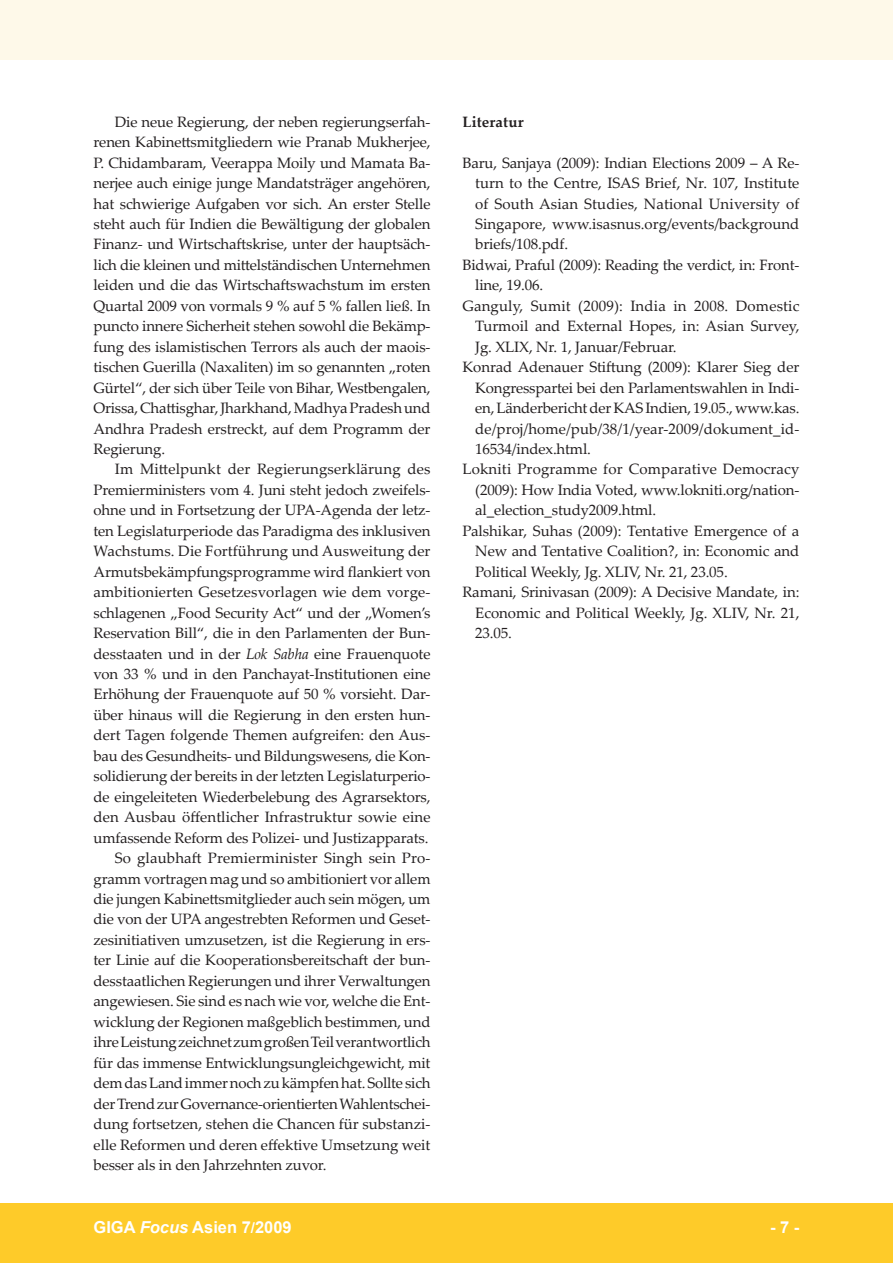
<style>
.page{position:relative;width:893px;height:1263px;background:#fff}
.page>*{position:absolute;margin:0;border:0;box-sizing:border-box;transform-origin:0 0}
.t1{font:700 16.5px "Arial";color:#fff}
.foc__text_fliesstext{font:15px/20.4px "Palatino Linotype";letter-spacing:-.01em;color:#231f20;text-align:justify}
.foc__text_literatur{font:15px/20.4px "Palatino Linotype";letter-spacing:-.01em;color:#231f20;text-align:justify}
.foc__text_ueberschri{font:700 15px "Palatino Linotype";letter-spacing:.01em;color:#231f20}
.s1{font-style:italic}
.s2{font-size:15px}
</style>
<div class="page">
<div style="left:0;top:1203px;width:893px;height:60px;background:#fecb29"></div>
<div style="left:0;top:0;width:893px;height:60px;background:#fef9e9"></div>
<p class="foc__text_fliesstext" style="left:94px;top:111px;width:339px;text-indent:21px">Die neue Regierung, der neben regierungserfah&shy;renen Kabinettsmitgliedern wie Pranab Mukherjee, P. Chidambaram, Veerappa Moily und Mamata Ba&shy;ner-jee auch einige junge Mandatsträger angehören, hat schwierige Aufgaben vor sich. An erster Stelle steht auch für Indien die Bewältigung der globalen Finanz- und Wirtschaftskrise, unter der hauptsäch&shy;lich die kleinen und mittelständischen Unternehmen leiden und die das Wirtschaftswachstum im ersten Quartal 2009 von vormals 9 % auf 5 % fallen ließ. In puncto innere Sicherheit stehen sowohl die Bekämp&shy;fung des islamistischen Terrors als auch der maois&shy;tischen Guerilla (Naxaliten) im so genannten „roten Gürtel“, der sich über Teile von Bihar, Westbengalen, Orissa, Chattisghar, Jharkhand, Madhya Pradesh und Andhra Pradesh erstreckt, auf dem Programm der Regierung.</p>
<p class="foc__text_fliesstext" style="left:94px;top:459px;width:339px;text-indent:21px">Im Mittelpunkt der Regierungserklärung des Premierministers vom 4. Juni steht jedoch zweifels&shy;ohne und in Fortsetzung der UPA-Agenda der letz&shy;ten Legislaturperiode das Paradigma des inklusiven Wachstums. Die Fortführung und Ausweitung der Armutsbekämpfungsprogramme wird flankiert von ambitionierten Gesetzesvorlagen wie dem vorge&shy;schlagenen „Food Security Act“ und der „Women’s Reservation Bill“, die in den Parlamenten der Bun&shy;desstaaten und in der <span class="s1">Lok Sabha</span> eine Frauenquote von 33 % und in den Panchayat-Institutionen eine Erhöhung der Frauenquote auf 50 % vorsieht. Dar&shy;über hinaus will die Regierung in den ersten hun&shy;dert Tagen folgende Themen aufgreifen: den Aus&shy;bau des Gesundheits- und Bildungswesens, die Kon&shy;solidierung der bereits in der letzten Legislaturperio&shy;de eingeleiteten Wiederbelebung des Agrarsektors, den Ausbau öffentlicher Infrastruk-tur sowie eine umfassende Reform des Polizei- und Justizapparats.</p>
<p class="foc__text_fliesstext" style="left:94px;top:847px;width:339px;text-indent:21px">So glaubhaft Premierminister Singh sein Pro&shy;gramm vortragen mag und so ambitioniert vor allem die jungen Kabinettsmitglieder auch sein mögen, um die von der UPA angestrebten Reformen und Geset&shy;zesinitiativen umzusetzen, ist die Regie-rung in ers&shy;ter Linie auf die Kooperationsbereitschaft der bun&shy;desstaatlichen Regierungen und ihrer Ver-waltungen angewiesen. Sie sind es nach wie vor, welche die Ent&shy;wicklung der Regionen maßgeblich bestimmen, und ihre Leistung zeichnet zum großen Teil verantwortlich für das immense Entwicklungs-ungleichgewicht, mit dem das Land immer noch zu kämpfen hat. Sollte sich der Trend zur Governance-orientierten Wahlentschei&shy;dung fortsetzen, stehen die Chancen für substanzi&shy;elle Reformen und deren effektive Umsetzung weit besser als in den Jahrzehnten zuvor.</p>
<p class="foc__text_ueberschri" style="left:462px;top:111px;width:63px">Literatur</p>
<p class="foc__text_literatur" style="left:475px;top:152px;width:326px;text-indent:-13px">Baru, Sanjaya (2009): Indian Elections 2009 – A Re&shy;turn to the Centre, ISAS Brief, Nr. 107, Institute of South Asian Studies, National University of Singapore, www.isasnus.org/events/background briefs/108.pdf.</p>
<p class="foc__text_literatur" style="left:475px;top:254px;width:326px;text-indent:-13px">Bidwai, Praful (2009): Reading the verdict, in: Front&shy;line, 19.06.</p>
<p class="foc__text_literatur" style="left:475px;top:295px;width:326px;text-indent:-13px">Ganguly, Sumit (2009): India in 2008. Domestic Turmoil and External Hopes, in: Asian Survey, Jg. XLIX, Nr. 1, Januar/Februar.</p>
<p class="foc__text_literatur" style="left:475px;top:356px;width:326px;text-indent:-13px">Konrad Adenauer Stiftung (2009): Klarer Sieg der Kongresspartei bei den Parlamentswahlen in Indi&shy;en, Länderbericht der KAS Indien, 19.05., www.kas. de/proj/home/pub/38/1/year-2009/dokument_id-16534/index.html.</p>
<p class="foc__text_literatur" style="left:475px;top:459px;width:326px;text-indent:-13px">Lokniti Programme for Comparative Democracy (2009): How India Voted, www.lokniti.org/nation&shy;al_election_study2009.html.</p>
<p class="foc__text_literatur" style="left:475px;top:520px;width:326px;text-indent:-13px">Palshikar, Suhas (2009): Tentative Emergence of a New and Tentative Coalition?, in: Economic and Political Weekly, Jg. XLIV, Nr. 21, 23.05.</p>
<p class="foc__text_literatur" style="left:475px;top:581px;width:326px;text-indent:-13px">Ramani, Srinivasan (2009): A Decisive Mandate, in:<br>Economic and Political Weekly, Jg. XLIV, Nr. 21, 23.05.</p>
<p class="t1" style="left:94px;top:1216px;width:200px">GIGA <span class="s1">Focus</span> Asien 7<span class="s2">/</span>2009</p>
<p class="t1" style="left:770px;top:1216px;width:31px">- -</p>
</div>
